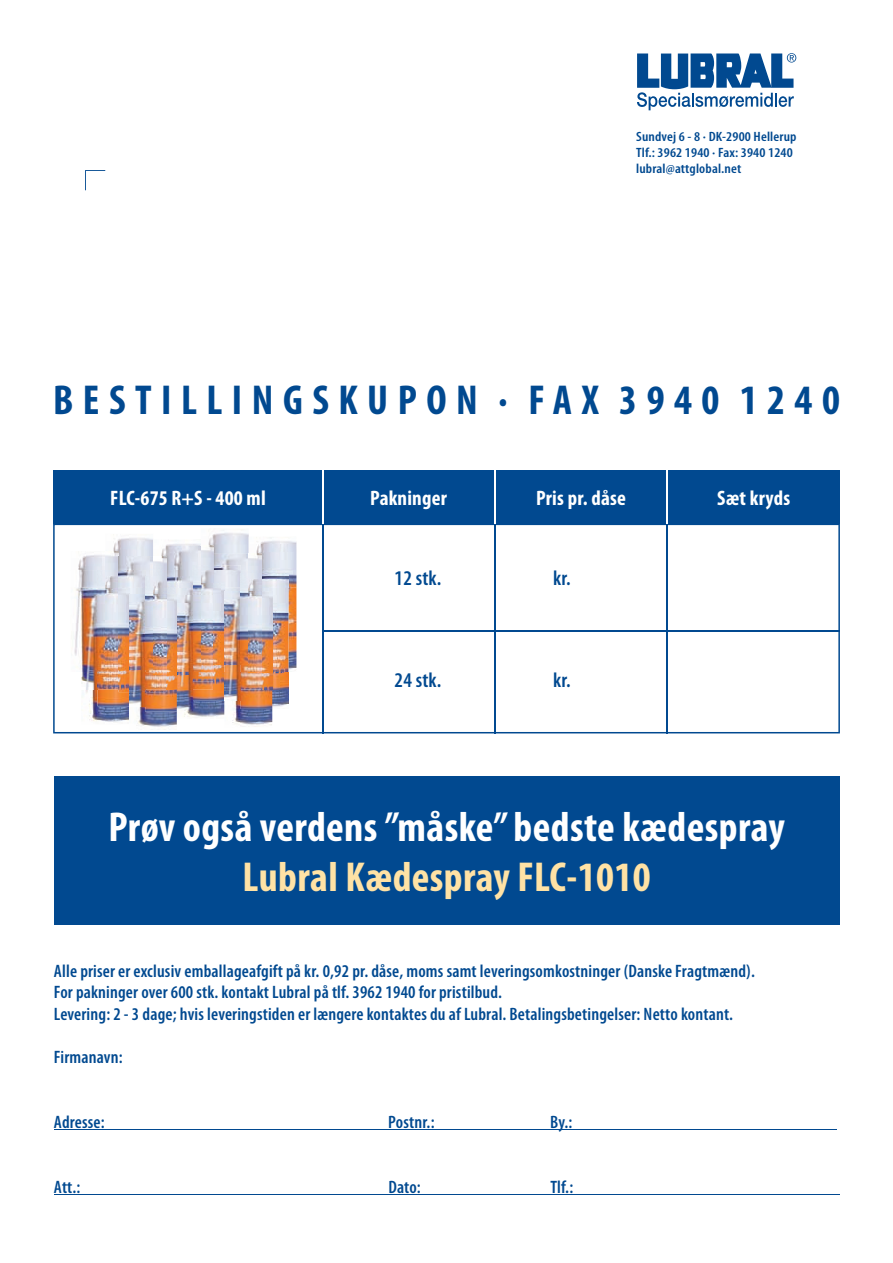
<style>
.page{position:relative;width:893px;height:1263px;background:#fff}
.page>*{position:absolute;margin:0;border:0;box-sizing:border-box;transform-origin:0 0}
.t1{font:700 condensed 42px "Myriad Pro";letter-spacing:.01em;color:#fff}
.t2{font:700 condensed 42px "Myriad Pro";letter-spacing:.225em;color:#014990}
.t3{font:700 condensed 42px "Myriad Pro";letter-spacing:.01em;color:#ffe2a5}
.t4{font:700 condensed 21px "Myriad Pro";letter-spacing:.01em;color:#fff}
.t5{font:600 condensed 21px "Myriad Pro";letter-spacing:.01em;color:#014990}
.t6{font:600 condensed 18px/21.6px "Myriad Pro";letter-spacing:.01em;color:#014990}
.t7{font:600 condensed 13.5px/16.2px "Myriad Pro";letter-spacing:.01em;color:#014990;scale:1.1 1}
</style>
<div class="page">
<svg style="left:637px;top:53px;width:159px;height:57px"></svg>
<div style="left:53px;top:470px;width:787px;height:54px;background:#014990"></div>
<svg style="left:53px;top:524px;width:787px;height:209px"></svg>
<img style="left:201px;top:528px;width:48px;height:26px">
<img style="left:249px;top:537px;width:47px;height:135px">
<img style="left:262px;top:570px;width:34px;height:17px">
<img style="left:105px;top:534px;width:48px;height:23px">
<img style="left:153px;top:539px;width:40px;height:18px">
<img style="left:166px;top:546px;width:27px;height:24px">
<img style="left:177px;top:570px;width:16px;height:13px">
<img style="left:225px;top:554px;width:37px;height:16px">
<img style="left:241px;top:570px;width:8px;height:3px">
<svg style="left:249px;top:570px;width:13px;height:3px"></svg>
<img style="left:71px;top:551px;width:34px;height:121px">
<img style="left:71px;top:570px;width:34px;height:17px">
<img style="left:71px;top:672px;width:10px;height:15px">
<img style="left:105px;top:551px;width:13px;height:19px">
<svg style="left:105px;top:570px;width:13px;height:1px"></svg>
<img style="left:118px;top:557px;width:27px;height:14px">
<img style="left:225px;top:565px;width:16px;height:27px">
<img style="left:272px;top:673px;width:16px;height:36px">
<img style="left:262px;top:573px;width:26px;height:99px">
<img style="left:241px;top:573px;width:21px;height:14px">
<svg style="left:241px;top:587px;width:21px;height:5px"></svg>
<img style="left:97px;top:571px;width:21px;height:16px">
<svg style="left:97px;top:587px;width:21px;height:2px"></svg>
<img style="left:118px;top:571px;width:27px;height:23px">
<svg style="left:145px;top:557px;width:32px;height:37px"></svg>
<img style="left:178px;top:701px;width:47px;height:18px">
<img style="left:214px;top:689px;width:11px;height:12px">
<img style="left:202px;top:587px;width:12px;height:77px">
<img style="left:177px;top:587px;width:24px;height:85px">
<img style="left:201px;top:587px;width:1px;height:77px">
<img style="left:214px;top:587px;width:11px;height:102px">
<img style="left:178px;top:672px;width:15px;height:40px">
<img style="left:177px;top:583px;width:16px;height:4px">
<img style="left:193px;top:587px;width:1px;height:85px">
<svg style="left:193px;top:539px;width:32px;height:48px;background:#d7dae4"></svg>
<svg style="left:193px;top:664px;width:21px;height:37px"></svg>
<img style="left:225px;top:689px;width:47px;height:38px">
<img style="left:225px;top:592px;width:16px;height:97px">
<img style="left:241px;top:592px;width:31px;height:117px">
<img style="left:241px;top:592px;width:8px;height:72px">
<img style="left:249px;top:592px;width:13px;height:80px">
<svg style="left:249px;top:672px;width:47px;height:1px"></svg>
<img style="left:81px;top:689px;width:48px;height:35px">
<svg style="left:81px;top:687px;width:16px;height:2px"></svg>
<img style="left:81px;top:589px;width:16px;height:98px">
<img style="left:97px;top:689px;width:32px;height:17px">
<img style="left:97px;top:589px;width:21px;height:100px">
<img style="left:97px;top:672px;width:21px;height:15px">
<img style="left:105px;top:589px;width:13px;height:80px">
<img style="left:118px;top:589px;width:11px;height:103px">
<img style="left:118px;top:672px;width:11px;height:17px">
<img style="left:129px;top:706px;width:48px;height:24px">
<img style="left:129px;top:594px;width:16px;height:112px">
<img style="left:145px;top:692px;width:8px;height:20px">
<img style="left:167px;top:594px;width:10px;height:78px">
<img style="left:145px;top:594px;width:21px;height:98px">
<img style="left:145px;top:594px;width:8px;height:75px">
<img style="left:166px;top:594px;width:1px;height:78px">
<img style="left:177px;top:594px;width:1px;height:78px">
<svg style="left:153px;top:672px;width:25px;height:47px"></svg>
<hr style="left:322px;top:524px;width:2px;height:209px;background:#014990">
<hr style="left:494px;top:524px;width:2px;height:209px;background:#014990">
<hr style="left:667px;top:524px;width:1px;height:209px;background:#014990">
<hr style="left:667px;top:470px;width:1px;height:54px;background:#fff">
<hr style="left:494px;top:470px;width:2px;height:54px;background:#fff">
<hr style="left:322px;top:470px;width:2px;height:54px;background:#fff">
<hr style="left:322px;top:631px;width:518px;height:1px;background:#014990">
<hr style="left:54px;top:1129px;width:782px;height:1px;background:#014990">
<hr style="left:54px;top:1194px;width:785px;height:1px;background:#014990">
<svg style="left:85px;top:170px;width:20px;height:20px"></svg>
<div style="left:54px;top:776px;width:785px;height:149px;background:#014990"></div>
<p class="t7" style="left:636px;top:130px;width:147px">Sundvej 6 - 8 · DK-2900 Hellerup<br>Tlf.: 3962 1940 · Fax: 3940 1240 lubral@attglobal.net</p>
<h1 class="t2" style="left:53px;top:385px;width:788px">BESTILLINGSKUPON · FAX 3940 1240</h1>
<p class="t4" style="left:110px;top:490px;width:157px">FLC-675 R+S - 400 ml</p>
<p class="t4" style="left:370px;top:490px;width:78px">Pakninger</p>
<p class="t4" style="left:536px;top:490px;width:91px">Pris pr. dåse</p>
<p class="t4" style="left:717px;top:490px;width:74px">Sæt kryds</p>
<p class="t5" style="left:395px;top:570px;width:48px">12 stk.</p>
<p class="t5" style="left:553px;top:570px;width:19px">kr.</p>
<p class="t5" style="left:395px;top:672px;width:48px">24 stk.</p>
<p class="t5" style="left:553px;top:672px;width:19px">kr.</p>
<h1 class="t1" style="left:108px;top:812px;width:678px">Prøv også verdens ”måske” bedste kædespray</h1>
<h1 class="t3" style="left:243px;top:862px;width:409px">Lubral Kædespray FLC-1010</h1>
<p class="t6" style="left:54px;top:961px;width:702px">Alle priser er exclusiv emballageafgift på kr. 0,92 pr. dåse, moms samt leveringsomkostninger (Danske Fragtmænd).<br>For pakninger over 600 stk. kontakt Lubral på tlf. 3962 1940 for pristilbud.<br>Levering: 2 - 3 dage; hvis leveringstiden er længere kontaktes du af Lubral. Betalingsbetingelser: Netto kontant.</p>
<p class="t6" style="left:54px;top:1048px;width:70px">Firmanavn:</p>
<p class="t6" style="left:54px;top:1113px;width:52px">Adresse:</p>
<p class="t6" style="left:388px;top:1113px;width:48px">Postnr.:</p>
<p class="t6" style="left:550px;top:1113px;width:24px">By.:</p>
<p class="t6" style="left:54px;top:1177px;width:28px">Att.:</p>
<p class="t6" style="left:388px;top:1177px;width:34px">Dato:</p>
<p class="t6" style="left:550px;top:1177px;width:24px">Tlf.:</p>
</div>
